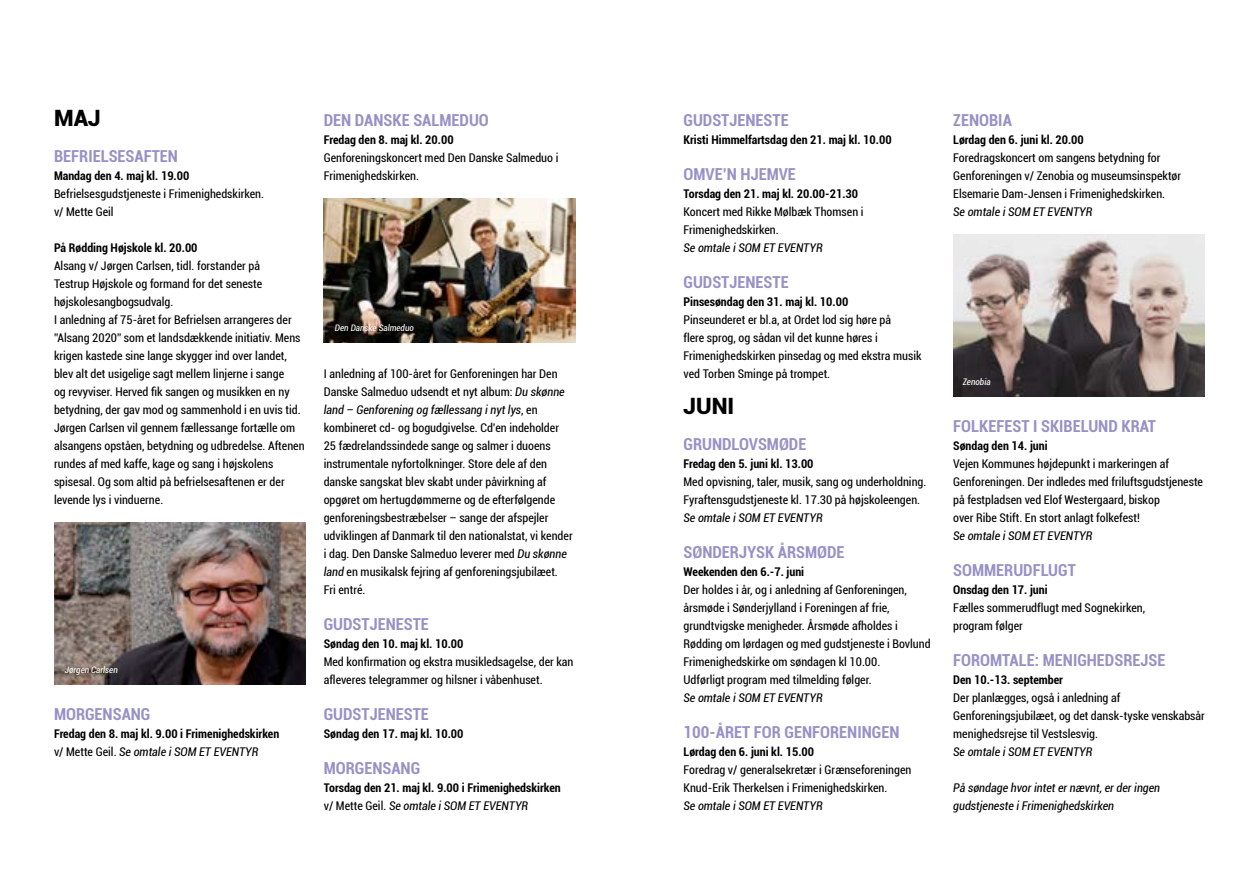
<style>
.page{position:relative;width:1259px;height:893px;background:#fff}
.page>*{position:absolute;margin:0;border:0;box-sizing:border-box;transform-origin:0 0}
.t1{font:900 22.5px "Roboto";color:#000}
.t2{font:700 condensed 16.5px "Roboto";color:#9791c6}
.t3{font:condensed 12px/18px "Roboto";color:#000}
.t4{font:700 condensed 12px/18px "Roboto";color:#000}
.t5{font:italic condensed 12px/18px "Roboto";color:#000}
.t6{font:italic condensed 9px "Roboto";color:#fff}
.s1{font-weight:400}
.s2{font-weight:400;font-style:italic}
.s3{font-style:italic}
</style>
<div class="page">
<img style="left:324px;top:198px;width:251px;height:144px">
<img style="left:54px;top:522px;width:252px;height:162px">
<img style="left:953px;top:234px;width:252px;height:162px">
<h1 class="t1" style="left:54px;top:102px;width:48px">MAJ</h1>
<h2 class="t2" style="left:54px;top:145px;width:125px">Befrielsesaften</h2>
<p class="t4" style="left:54px;top:166px;width:137px">Mandag den 4. maj kl. 19.00</p>
<p class="t3" style="left:54px;top:184px;width:212px">Befrielsesgudstjeneste i Frimenighedskirken. v/ Mette Geil</p>
<p class="t4" style="left:54px;top:238px;width:145px">På Rødding Højskole kl. 20.00</p>
<p class="t3" style="left:54px;top:256px;width:252px">Alsang v/ Jørgen Carlsen, tidl. forstander på<br>Testrup Højskole og formand for det seneste højskolesangbogsudvalg.<br>I anledning af 75-året for Befrielsen arrangeres der ”Alsang 2020” som et landsdækkende initiativ. Mens krigen kastede sine lange skygger ind over landet, blev alt det usigelige sagt mellem linjerne i sange<br>og revyviser. Herved fik sangen og musikken en ny betydning, der gav mod og sammenhold i en uvis tid.<br>Jørgen Carlsen vil gennem fællessange fortælle om alsangens opståen, betydning og udbredelse. Aftenen rundes af med kaffe, kage og sang i højskolens spisesal. Og som altid på befrielsesaftenen er der levende lys i vinduerne.</p>
<p class="t6" style="left:65px;top:663px;width:54px">Jørgen Carlsen</p>
<h2 class="t2" style="left:54px;top:703px;width:11px">MOR</h2>
<h2 class="t2" style="left:85px;top:703px;width:67px">gensang</h2>
<p class="t4" style="left:54px;top:724px;width:227px">Fredag den 8. maj kl. 9.00 i Frimenighedskirken <span class="s1">v/ Mette Geil.</span> <span class="s2">Se omtale i SOM ET EVENTYR</span></p>
<h2 class="t2" style="left:324px;top:109px;width:10px">DEN</h2>
<h2 class="t2" style="left:355px;top:109px;width:10px">DANSKE</h2>
<h2 class="t2" style="left:413px;top:109px;width:11px">SALMED</h2>
<h2 class="t2" style="left:469px;top:109px;width:20px">UO</h2>
<p class="t4" style="left:324px;top:130px;width:131px">Fredag den 8. maj kl. 20.00</p>
<p class="t3" style="left:324px;top:148px;width:236px">Genforeningskoncert med Den Danske Salmeduo i<br>Frimenighedskirken.</p>
<p class="t6" style="left:335px;top:321px;width:80px">Den Danske Salmeduo</p>
<p class="t3" style="left:324px;top:364px;width:250px">I anledning af 100-året for Genforeningen har Den Danske Salmeduo udsendt et nyt album: <span class="s3">Du skønne land – Genforening og fællessang i nyt lys</span>, en kombineret cd- og bogudgivelse. Cd’en indeholder 25 fædrelandssindede sange og salmer i duoens instrumentale nyfortolkninger. Store dele af den danske sangskat blev skabt under påvirkning af opgøret om hertugdømmerne og de efterfølgende genforeningsbestræbelser – sange der afspejler udviklingen af Danmark til den nationalstat, vi kender i dag. Den Danske Salmeduo leverer med <span class="s3">Du skønne land</span> en musikalsk fejring af genforeningsjubilæet.<br>Fri entré.</p>
<h2 class="t2" style="left:324px;top:613px;width:29px">GUDSTJENESTE</h2>
<p class="t4" style="left:324px;top:634px;width:141px">Søndag den 10. maj kl. 10.00</p>
<p class="t3" style="left:324px;top:652px;width:251px">Med konfirmation og ekstra musikledsagelse, der kan afleveres telegrammer og hilsner i våbenhuset.</p>
<h2 class="t2" style="left:324px;top:703px;width:29px">GUDSTJENESTE</h2>
<p class="t4" style="left:324px;top:724px;width:141px">Søndag den 17. maj kl. 10.00</p>
<h2 class="t2" style="left:324px;top:757px;width:11px">MOR</h2>
<h2 class="t2" style="left:355px;top:757px;width:67px">gensang</h2>
<p class="t4" style="left:324px;top:778px;width:239px">Torsdag den 21. maj kl. 9.00 i Frimenighedskirken <span class="s1">v/ Mette Geil.</span> <span class="s2">Se omtale i SOM ET EVENTYR</span></p>
<h2 class="t2" style="left:683px;top:109px;width:29px">GUDSTJENESTE</h2>
<p class="t4" style="left:683px;top:130px;width:210px">Kristi Himmelfartsdag den 21. maj kl. 10.00</p>
<h2 class="t2" style="left:683px;top:163px;width:11px">OMVE</h2>
<h2 class="t2" style="left:722px;top:163px;width:38px">’N HJEMVE</h2>
<p class="t4" style="left:683px;top:184px;width:176px">Torsdag den 21. maj kl. 20.00-21.30</p>
<p class="t3" style="left:683px;top:202px;width:182px">Koncert med Rikke Mølbæk Thomsen i<br>Frimenighedskirken.</p>
<p class="t5" style="left:683px;top:238px;width:141px">Se omtale i SOM ET EVENTYR</p>
<h2 class="t2" style="left:683px;top:271px;width:29px">GUDSTJENESTE</h2>
<p class="t4" style="left:683px;top:292px;width:166px">Pinsesøndag den 31. maj kl. 10.00</p>
<p class="t3" style="left:683px;top:310px;width:240px">Pinseunderet er bl.a, at Ordet lod sig høre på<br>flere sprog, og sådan vil det kunne høres i Frimenighedskirken pinsedag og med ekstra musik ved Torben Sminge på trompet.</p>
<h1 class="t1" style="left:683px;top:390px;width:52px">JUNI</h1>
<h2 class="t2" style="left:683px;top:433px;width:39px">GRUNDLOVSMØDE</h2>
<p class="t4" style="left:683px;top:454px;width:132px">Fredag den 5. juni kl. 13.00</p>
<p class="t3" style="left:683px;top:472px;width:244px">Med opvisning, taler, musik, sang og underholdning.<br>Fyraftensgudstjeneste kl. 17.30 på højskoleengen.</p>
<p class="t5" style="left:683px;top:508px;width:141px">Se omtale i SOM ET EVENTYR</p>
<h2 class="t2" style="left:683px;top:541px;width:163px">Sønderjysk årsmøde</h2>
<p class="t4" style="left:683px;top:562px;width:122px">Weekenden den 6.-7. juni</p>
<p class="t3" style="left:683px;top:580px;width:249px">Der holdes i år, og i anledning af Genforeningen, årsmøde i Sønderjylland i Foreningen af frie, grundtvigske menigheder. Årsmøde afholdes i Rødding om lørdagen og med gudstjeneste i Bovlund Frimenighedskirke om søndagen kl 10.00.<br>Udførligt program med tilmelding følger.</p>
<p class="t5" style="left:683px;top:688px;width:141px">Se omtale i SOM ET EVENTYR</p>
<h2 class="t2" style="left:683px;top:721px;width:217px">100-året for genforeningen</h2>
<p class="t4" style="left:683px;top:742px;width:132px">Lørdag den 6. juni kl. 15.00</p>
<p class="t3" style="left:683px;top:760px;width:229px">Foredrag v/ generalsekretær i Grænseforeningen<br>Knud-Erik Therkelsen i Frimenighedskirken.</p>
<p class="t5" style="left:683px;top:796px;width:141px">Se omtale i SOM ET EVENTYR</p>
<h2 class="t2" style="left:953px;top:109px;width:18px">ZENOBIA</h2>
<p class="t4" style="left:953px;top:130px;width:132px">Lørdag den 6. juni kl. 20.00</p>
<p class="t3" style="left:953px;top:148px;width:229px">Foredragskoncert om sangens betydning for<br>Genforeningen v/ Zenobia og museumsinspektør<br>Elsemarie Dam-Jensen i Frimenighedskirken.</p>
<p class="t5" style="left:953px;top:202px;width:141px">Se omtale i SOM ET EVENTYR</p>
<p class="t6" style="left:962px;top:375px;width:29px">Zenobia</p>
<h2 class="t2" style="left:953px;top:415px;width:18px">FOLKE</h2>
<h2 class="t2" style="left:996px;top:415px;width:17px">FEST</h2>
<h2 class="t2" style="left:1033px;top:415px;width:17px">I SKIBEL</h2>
<h2 class="t2" style="left:1088px;top:415px;width:43px">UND KRAT</h2>
<p class="t4" style="left:953px;top:436px;width:96px">Søndag den 14. juni</p>
<p class="t3" style="left:953px;top:454px;width:251px">Vejen Kommunes højdepunkt i markeringen af Genforeningen. Der indledes med friluftsgudstjeneste på festpladsen ved Elof Westergaard, biskop<br>over Ribe Stift. En stort anlagt folkefest!</p>
<p class="t5" style="left:953px;top:526px;width:141px">Se omtale i SOM ET EVENTYR</p>
<h2 class="t2" style="left:953px;top:559px;width:11px">SOMMER</h2>
<h2 class="t2" style="left:1013px;top:559px;width:55px">UDFLUGT</h2>
<p class="t4" style="left:953px;top:580px;width:96px">Onsdag den 17. juni</p>
<p class="t3" style="left:953px;top:598px;width:194px">Fælles sommerudflugt med Sognekirken, program følger</p>
<h2 class="t2" style="left:953px;top:649px;width:19px">FOROMT</h2>
<h2 class="t2" style="left:1009px;top:649px;width:157px">aLE: Menighedsrejse</h2>
<p class="t4" style="left:953px;top:670px;width:111px">Den 10.-13. september</p>
<p class="t3" style="left:953px;top:688px;width:253px">Der planlægges, også i anledning af<br>Genforeningsjubilæet, og det dansk-tyske venskabsår menighedsrejse til Vestslesvig.</p>
<p class="t5" style="left:953px;top:742px;width:141px">Se omtale i SOM ET EVENTYR</p>
<p class="t5" style="left:953px;top:778px;width:208px">På søndage hvor intet er nævnt, er der ingen gudstjeneste i Frimenighedskirken</p>
</div>
